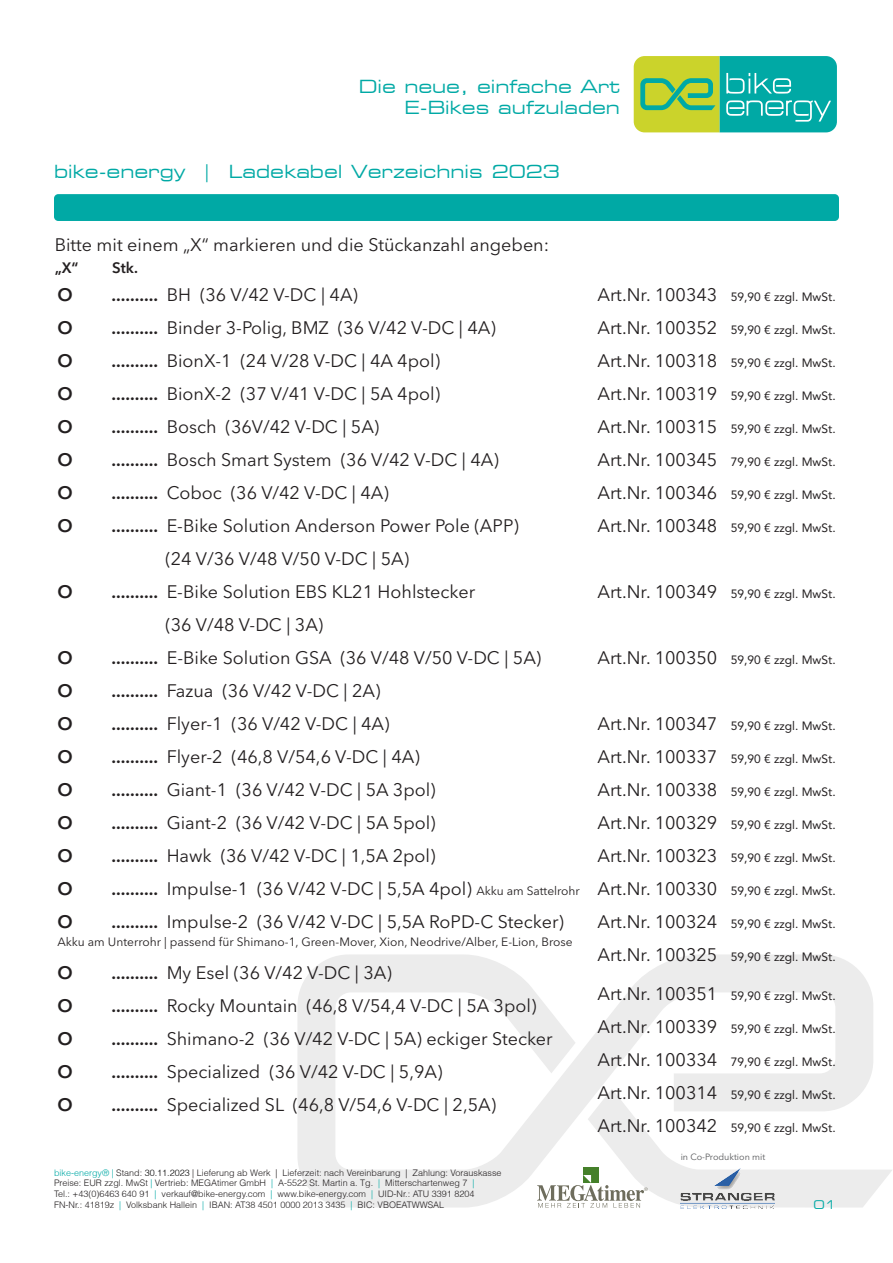
<style>
.page{position:relative;width:893px;height:1263px;background:#fff}
.page>*{position:absolute;margin:0;border:0;box-sizing:border-box;transform-origin:0 0}
.t1{font:18px/33px "Avenir Next LT Pro";color:#231f20}
.t2{font:expanded 18px/21.6px "Square 721 BT";color:#00a9a5;text-align:right}
.t3{font:600 18px "Avenir Next LT Pro";color:#231f20}
.t4{font:600 15px "Avenir Next LT Pro";color:#231f20}
.t5{font:12px "Avenir LT Std";color:#231f20}
.t6{font:12px "Avenir Next LT Pro";color:#231f20}
.t7{font:expanded 12px "Square 721 BT";color:#00a9a5}
.t8{font:300 9px/10.8px "Helvetica";color:#231f20}
.t9{font:9px "Avenir Next LT Pro";color:#57585a}
.s1{font-weight:600}
.s2{font-size:12px}
.s3{color:#00a9a5}
.s4{color:#000}
.s5{font-family:"Avenir Next LT Pro";font-size:18px}
</style>
<div class="page">
<svg style="left:297px;top:954px;width:576px;height:253px"></svg>
<svg style="left:633px;top:56px;width:204px;height:77px"></svg>
<div style="left:54px;top:194px;width:785px;height:27px;background:#00a9a5;border-radius:4px"></div>
<svg style="left:537px;top:1088px;width:355px;height:120px"></svg>
<img style="left:681px;top:1162px;width:93px;height:46px">
<p class="t2" style="left:359px;top:75px;width:263px">Die neue, einfache Art<br>E-Bikes aufzuladen</p>
<p class="t2" style="left:54px;top:161px;width:507px">bike-energy | Ladekabel Verzeichnis 2023</p>
<p class="t1" style="left:55px;top:228px;width:496px">Bitte mit einem „X“ markieren und die Stückanzahl angeben:</p>
<p class="t4" style="left:55px;top:259px;width:25px">„X“</p>
<p class="t4" style="left:112px;top:259px;width:27px">Stk.</p>
<p class="t3" style="left:57px;top:284px;width:17px">O</p>
<p class="t1" style="left:111px;top:278px;width:248px"><span class="s1">..........</span> BH (36 V/42 V-DC | 4A)</p>
<p class="t3" style="left:57px;top:317px;width:17px">O</p>
<p class="t1" style="left:111px;top:311px;width:386px"><span class="s1">..........</span> Binder 3-Polig, BMZ (36 V/42 V-DC | 4A)</p>
<p class="t3" style="left:57px;top:350px;width:17px">O</p>
<p class="t1" style="left:111px;top:344px;width:330px"><span class="s1">..........</span> BionX-1 (24 V/28 V-DC | 4A 4pol)</p>
<p class="t3" style="left:57px;top:383px;width:17px">O</p>
<p class="t1" style="left:111px;top:377px;width:330px"><span class="s1">..........</span> BionX-2 (37 V/41 V-DC | 5A 4pol)</p>
<p class="t3" style="left:57px;top:416px;width:17px">O</p>
<p class="t1" style="left:111px;top:410px;width:269px"><span class="s1">..........</span> Bosch (36V/42 V-DC | 5A)</p>
<p class="t3" style="left:57px;top:449px;width:17px">O</p>
<p class="t1" style="left:111px;top:443px;width:389px"><span class="s1">..........</span> Bosch Smart System (36 V/42 V-DC | 4A)</p>
<p class="t3" style="left:57px;top:482px;width:17px">O</p>
<p class="t1" style="left:111px;top:476px;width:279px"><span class="s1">..........</span> Coboc (36 V/42 V-DC | 4A)</p>
<p class="t3" style="left:57px;top:514px;width:17px">O</p>
<p class="t1" style="left:165px;top:509px;width:355px;text-indent:-54px"><span class="s1">..........</span> E-Bike Solution Anderson Power Pole (APP) (24 V/36 V/48 V/50 V-DC | 5A)</p>
<p class="t3" style="left:57px;top:580px;width:17px">O</p>
<p class="t1" style="left:165px;top:575px;width:311px;text-indent:-54px"><span class="s1">..........</span> E-Bike Solution EBS KL21 Hohlstecker (36 V/48 V-DC | 3A)</p>
<p class="t3" style="left:57px;top:646px;width:17px">O</p>
<p class="t1" style="left:111px;top:641px;width:431px"><span class="s1">..........</span> E-Bike Solution GSA (36 V/48 V/50 V-DC | 5A)</p>
<p class="t3" style="left:57px;top:679px;width:17px">O</p>
<p class="t1" style="left:111px;top:674px;width:271px"><span class="s1">..........</span> Fazua (36 V/42 V-DC | 2A)</p>
<p class="t3" style="left:57px;top:712px;width:17px">O</p>
<p class="t1" style="left:111px;top:707px;width:280px"><span class="s1">..........</span> Flyer-1 (36 V/42 V-DC | 4A)</p>
<p class="t3" style="left:57px;top:745px;width:17px">O</p>
<p class="t1" style="left:111px;top:740px;width:310px"><span class="s1">..........</span> Flyer-2 (46,8 V/54,6 V-DC | 4A)</p>
<p class="t3" style="left:57px;top:778px;width:17px">O</p>
<p class="t1" style="left:111px;top:773px;width:326px"><span class="s1">..........</span> Giant-1 (36 V/42 V-DC | 5A 3pol)</p>
<p class="t3" style="left:57px;top:811px;width:17px">O</p>
<p class="t1" style="left:111px;top:806px;width:326px"><span class="s1">..........</span> Giant-2 (36 V/42 V-DC | 5A 5pol)</p>
<p class="t3" style="left:57px;top:844px;width:17px">O</p>
<p class="t1" style="left:111px;top:839px;width:326px"><span class="s1">..........</span> Hawk (36 V/42 V-DC | 1,5A 2pol)</p>
<p class="t3" style="left:57px;top:877px;width:17px">O</p>
<p class="t1" style="left:111px;top:872px;width:470px"><span class="s1">..........</span> Impulse-1 (36 V/42 V-DC | 5,5A 4pol) <span class="s2">Akku am Sattelrohr</span></p>
<p class="t3" style="left:57px;top:911px;width:17px">O</p>
<p class="t1" style="left:111px;top:905px;width:454px"><span class="s1">..........</span> Impulse-2 (36 V/42 V-DC | 5,5A RoPD-C Stecker)</p>
<p class="t6" style="left:57px;top:934px;width:517px">Akku am Unterrohr | passend für Shimano-1, Green-Mover, Xion, Neodrive/Alber, E-Lion, Brose</p>
<p class="t3" style="left:57px;top:962px;width:17px">O</p>
<p class="t1" style="left:111px;top:956px;width:282px"><span class="s1">..........</span> My Esel (36 V/42 V-DC | 3A)</p>
<p class="t3" style="left:57px;top:995px;width:17px">O</p>
<p class="t1" style="left:111px;top:989px;width:426px"><span class="s1">..........</span> Rocky Mountain (46,8 V/54,4 V-DC | 5A 3pol)</p>
<p class="t3" style="left:57px;top:1028px;width:17px">O</p>
<p class="t1" style="left:111px;top:1022px;width:443px"><span class="s1">..........</span> Shimano-2 (36 V/42 V-DC | 5A) eckiger Stecker</p>
<p class="t3" style="left:57px;top:1061px;width:17px">O</p>
<p class="t1" style="left:111px;top:1055px;width:333px"><span class="s1">..........</span> Specialized (36 V/42 V-DC | 5,9A)</p>
<p class="t3" style="left:57px;top:1094px;width:17px">O</p>
<p class="t1" style="left:111px;top:1088px;width:386px"><span class="s1">..........</span> Specialized SL (46,8 V/54,6 V-DC | 2,5A)</p>
<p class="t8" style="left:54px;top:1167px;width:449px"><span class="s3">bike-energy® |</span> Stand: <span class="s4">30.11.2023</span> | Lieferung ab Werk | Lieferzeit: nach Vereinbarung | Zahlung: Vorauskasse Preise: EUR zzgl. MwSt <span class="s3">|</span> Vertrieb: MEGAtimer GmbH <span class="s3">|</span> A-5522 St. Martin a. Tg. <span class="s3">|</span> Mitterschartenweg 7 <span class="s3">|<br></span>Tel.: +43(0)6463 640 91 <span class="s3">|</span> verkauf@bike-energy.com <span class="s3">|</span> www.bike-energy.com <span class="s3">|</span> UID-Nr.: ATU 3391 8204<br>FN-Nr.: 41819z <span class="s3">|</span> Volksbank Hallein <span class="s3">|</span> IBAN: AT38 4501 0000 2013 3435 <span class="s3">|</span> BIC: VBOEATWWSAL</p>
<p class="t5" style="left:597px;top:290px;width:240px"><span class="s5">Art.Nr. 100343</span> 59,90 € zzgl. MwSt.</p>
<p class="t5" style="left:597px;top:323px;width:240px"><span class="s5">Art.Nr. 100352</span> 59,90 € zzgl. MwSt.</p>
<p class="t5" style="left:597px;top:356px;width:240px"><span class="s5">Art.Nr. 100318</span> 59,90 € zzgl. MwSt.</p>
<p class="t5" style="left:597px;top:389px;width:240px"><span class="s5">Art.Nr. 100319</span> 59,90 € zzgl. MwSt.</p>
<p class="t5" style="left:597px;top:422px;width:240px"><span class="s5">Art.Nr. 100315</span> 59,90 € zzgl. MwSt.</p>
<p class="t5" style="left:597px;top:455px;width:240px"><span class="s5">Art.Nr. 100345</span> 79,90 € zzgl. MwSt.</p>
<p class="t5" style="left:597px;top:488px;width:240px"><span class="s5">Art.Nr. 100346</span> 59,90 € zzgl. MwSt.</p>
<p class="t5" style="left:597px;top:521px;width:240px"><span class="s5">Art.Nr. 100348</span> 59,90 € zzgl. MwSt.</p>
<p class="t5" style="left:597px;top:587px;width:240px"><span class="s5">Art.Nr. 100349</span> 59,90 € zzgl. MwSt.</p>
<p class="t5" style="left:597px;top:653px;width:240px"><span class="s5">Art.Nr. 100350</span> 59,90 € zzgl. MwSt.</p>
<p class="t5" style="left:597px;top:719px;width:240px"><span class="s5">Art.Nr. 100347</span> 59,90 € zzgl. MwSt.</p>
<p class="t5" style="left:597px;top:752px;width:240px"><span class="s5">Art.Nr. 100337</span> 59,90 € zzgl. MwSt.</p>
<p class="t5" style="left:597px;top:785px;width:240px"><span class="s5">Art.Nr. 100338</span> 59,90 € zzgl. MwSt.</p>
<p class="t5" style="left:597px;top:818px;width:240px"><span class="s5">Art.Nr. 100329</span> 59,90 € zzgl. MwSt.</p>
<p class="t5" style="left:597px;top:851px;width:240px"><span class="s5">Art.Nr. 100323</span> 59,90 € zzgl. MwSt.</p>
<p class="t5" style="left:597px;top:884px;width:240px"><span class="s5">Art.Nr. 100330</span> 59,90 € zzgl. MwSt.</p>
<p class="t5" style="left:597px;top:917px;width:240px"><span class="s5">Art.Nr. 100324</span> 59,90 € zzgl. MwSt.</p>
<p class="t5" style="left:597px;top:950px;width:240px"><span class="s5">Art.Nr. 100325</span> 59,90 € zzgl. MwSt.</p>
<p class="t5" style="left:597px;top:989px;width:240px"><span class="s5">Art.Nr. 100351</span> 59,90 € zzgl. MwSt.</p>
<p class="t5" style="left:597px;top:1022px;width:240px"><span class="s5">Art.Nr. 100339</span> 59,90 € zzgl. MwSt.</p>
<p class="t5" style="left:597px;top:1055px;width:240px"><span class="s5">Art.Nr. 100334</span> 79,90 € zzgl. MwSt.</p>
<p class="t5" style="left:597px;top:1088px;width:240px"><span class="s5">Art.Nr. 100314</span> 59,90 € zzgl. MwSt.</p>
<p class="t5" style="left:597px;top:1121px;width:240px"><span class="s5">Art.Nr. 100342</span> 59,90 € zzgl. MwSt.</p>
<p class="t9" style="left:681px;top:1151px;width:86px">in Co-Produktion mit</p>
<p class="t7" style="left:813px;top:1197px;width:24px">01</p>
</div>
